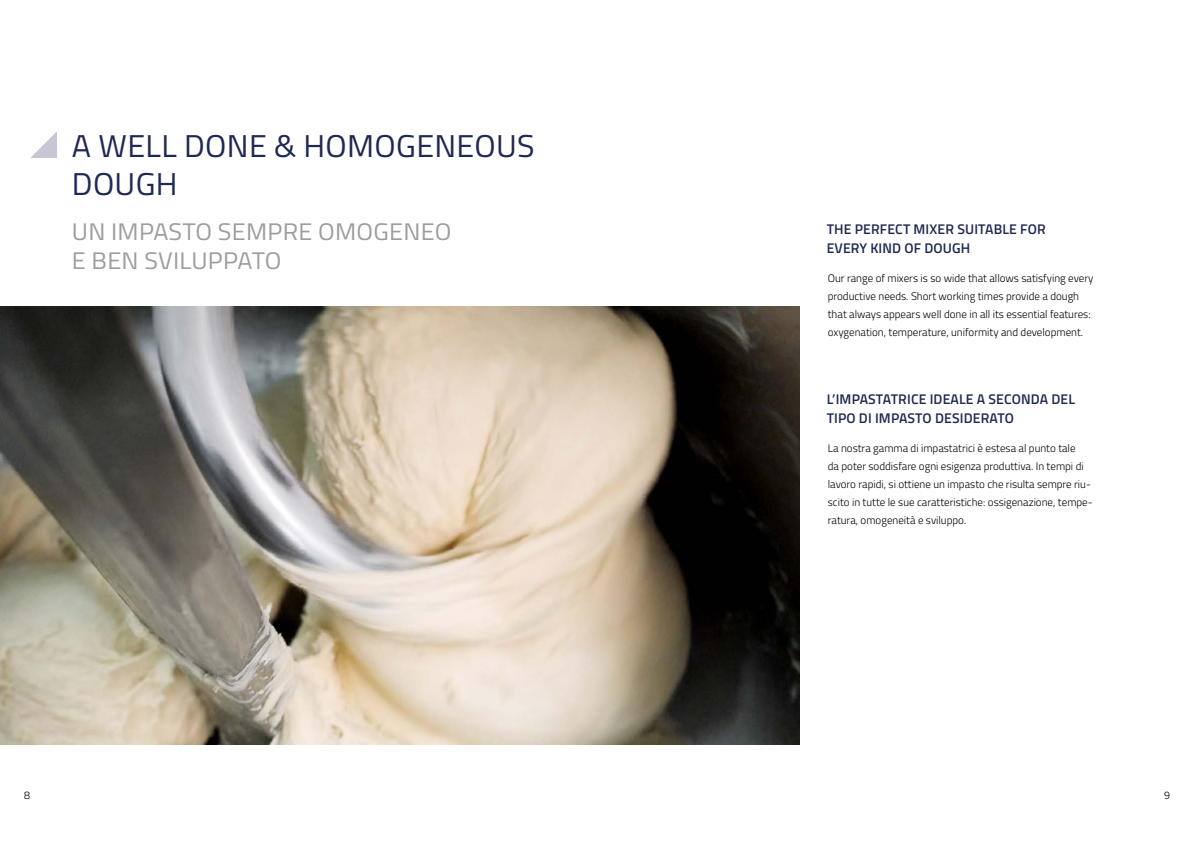
<style>
.page{position:relative;width:1191px;height:842px;background:#fff}
.page>*{position:absolute;margin:0;border:0;box-sizing:border-box;transform-origin:0 0}
.t1{font:31.6px/37.9px "Titillium Web";letter-spacing:.01em;color:#1f2951}
.t2{font:24px/28.8px "Titillium Web";letter-spacing:.01em;color:#9d9d9c;scale:1.05 1}
.t3{font:600 14px/19px "Titillium Web";letter-spacing:.01em;color:#1f2951}
.t4{font:300 11px/18px "Titillium Web";color:#000}
.t5{font:300 11px "Titillium Web";color:#000;scale:.96 1}
</style>
<div class="page">
<svg style="left:30px;top:131px;width:27px;height:27px"></svg>
<img style="left:0;top:307px;width:799px;height:438px">
<h1 class="t1" style="left:72px;top:125px;width:464px">A WELL DONE &amp; HOMOGENEOUS<br>DOUGH</h1>
<h2 class="t2" style="left:72px;top:216px;width:363px">UN IMPASTO SEMPRE OMOGENEO<br>E BEN SVILUPPATO</h2>
<p class="t3" style="left:826px;top:219px;width:220px">THE PERFECT MIXER SUITABLE FOR<br>EVERY KIND OF DOUGH</p>
<p class="t4" style="left:828px;top:269px;width:267px">Our range of mixers is so wide that allows satisfying every productive needs. Short working times provide a dough that always appears well done in all its essential features: oxygenation, temperature, uniformity and development.</p>
<p class="t3" style="left:826px;top:389px;width:250px">L’IMPASTATRICE IDEALE A SECONDA DEL<br>TIPO DI IMPASTO DESIDERATO</p>
<p class="t4" style="left:828px;top:439px;width:266px">La nostra gamma di impastatrici è estesa al punto tale<br>da poter soddisfare ogni esigenza produttiva. In tempi di lavoro rapidi, si ottiene un impasto che risulta sempre riu&shy;scito in tutte le sue caratteristiche: ossigenazione, tempe&shy;ratura, omogeneità e sviluppo.</p>
<p class="t5" style="left:24px;top:787px;width:8px">8</p>
<p class="t5" style="left:1164px;top:787px;width:8px">9</p>
</div>
